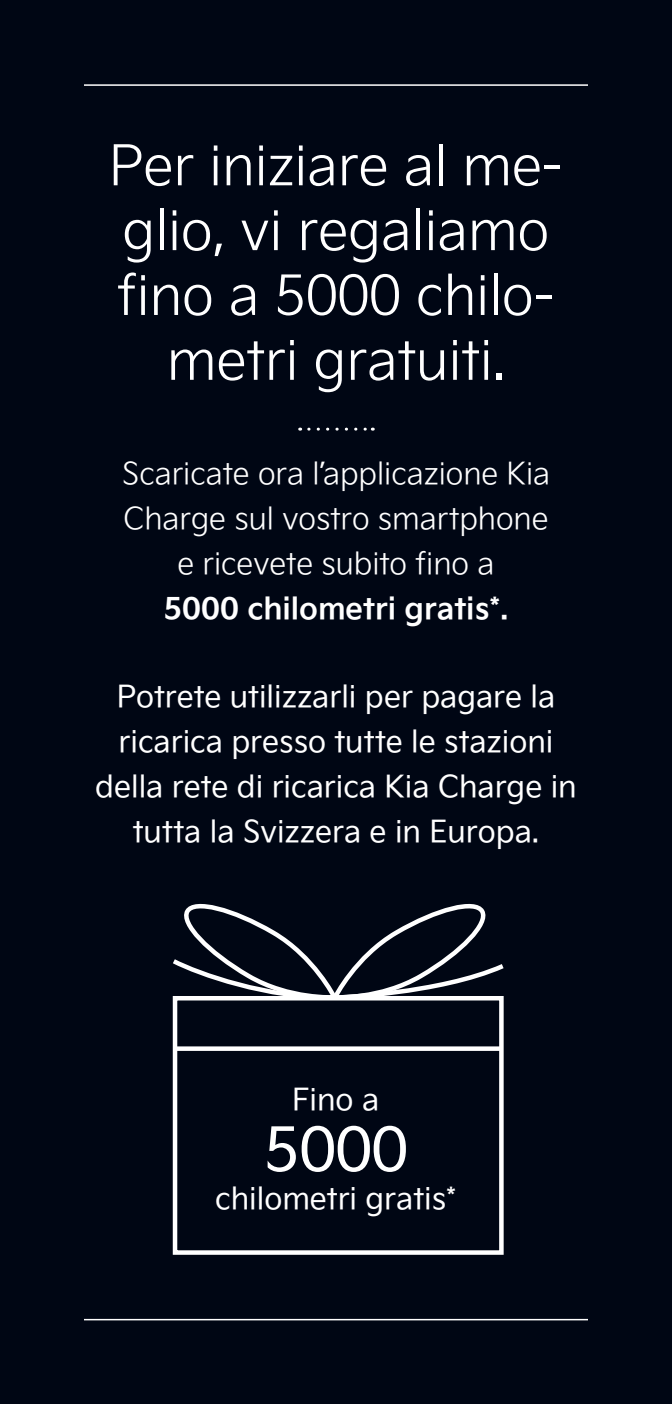
<style>
.page{position:relative;width:672px;height:1404px;background:#fff}
.page>*{position:absolute;margin:0;border:0;box-sizing:border-box;transform-origin:0 0}
.t1{font:60px "Kia Signature Fix OTF Regular";color:#fff}
.t2{font:54px/64.8px "Kia Signature Fix OTF Light";color:#fff;text-align:center}
.t3{font:30px/45px "Kia Signature Fix OTF Regular";color:#fff;text-align:center}
.t4{font:30px/45px "Kia Signature Fix OTF Light";color:#fff;text-align:center}
.t5{font:30px "Kia Signature Fix OTF Bold";color:#fff}
</style>
<div class="page">
<div style="left:0;top:0;width:672px;height:1403px;background:#000614"></div>
<svg style="left:172px;top:903px;width:332px;height:99px"></svg>
<div style="left:173px;top:995px;width:331px;height:259px;border:4px solid #fff"></div>
<svg style="left:174px;top:1046px;width:329px;height:4px"></svg>
<hr style="left:84px;top:84px;width:504px;height:2px;background:#fff">
<hr style="left:84px;top:1318px;width:504px;height:2px;background:#fff">
<svg style="left:309px;top:427px;width:64px;height:3px"></svg>
<h2 class="t2" style="left:109px;top:131px;width:455px">Per iniziare al me&shy;glio, vi regaliamo fino a 5000 chilo&shy;metri gratuiti.</h2>
<p class="t4" style="left:122px;top:449px;width:430px">Scaricate ora l’applicazione Kia<br>Charge sul vostro smartphone e ricevete subito fino a</p>
<p class="t5" style="left:163px;top:585px;width:347px">5000 chilometri gratis*.</p>
<p class="t3" style="left:95px;top:673px;width:483px">Potrete utilizzarli per pagare la ricarica presso tutte le stazioni della rete di ricarica Kia Charge in tutta la Svizzera e in Europa.</p>
<p class="t3" style="left:292px;top:1076px;width:88px">Fino a</p>
<h1 class="t1" style="left:264px;top:1104px;width:145px">5000</h1>
<p class="t3" style="left:215px;top:1175px;width:242px">chilometri gratis*</p>
</div>
